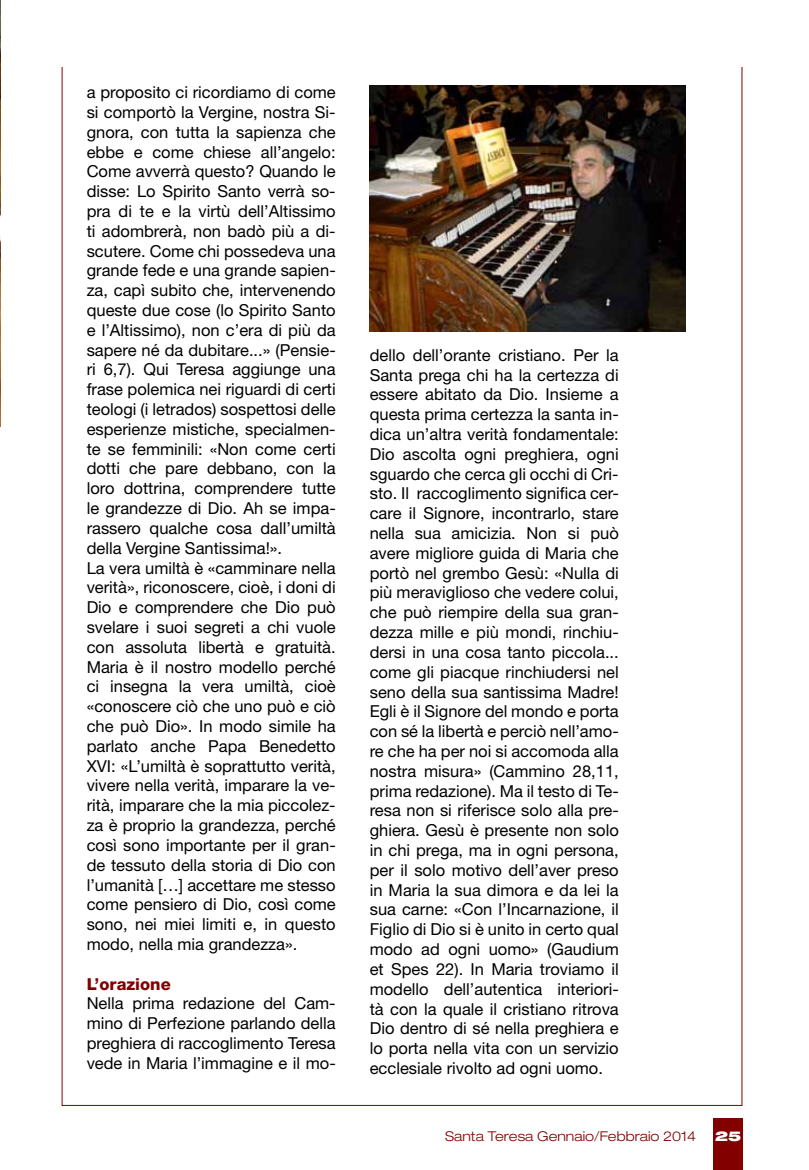
<style>
.page{position:relative;width:809px;height:1170px;background:#fff}
.page>*{position:absolute;margin:0;border:0;box-sizing:border-box;transform-origin:0 0}
.t1{font:16.5px/19.8px "Helvetica Neue";color:#000;text-align:justify}
.t2{font:800 16.5px "Helvetica Neue";color:#820000}
.t3{font:300 expanded 13.5px "Helvetica Neue";color:#820000}
.t4{font:900 expanded 13.5px "Helvetica Neue";color:#fff}
</style>
<div class="page">
<div style="left:713px;top:1118px;width:30px;height:51px;background:#820000"></div>
<img style="left:370px;top:85px;width:315px;height:247px">
<img style="left:0;top:0;width:1px;height:426px">
<p class="t1" style="left:87px;top:82px;width:250px;text-align:left">a proposito ci ricordiamo di come si comportò la Vergine, nostra Si&shy;gnora, con tutta la sapienza che ebbe e come chiese all’angelo:<br>Come avverrà questo? Quando le disse: Lo Spirito Santo verrà so&shy;pra di te e la virtù dell’Altissimo ti adombrerà, non badò più a di&shy;scutere. Come chi possedeva una grande fede e una grande sapien&shy;za, capì subito che, intervenendo queste due cose (lo Spirito Santo e l’Altissimo), non c’era di più da sapere né da dubitare...» (Pensie&shy;ri 6,7). Qui Teresa aggiunge una frase polemica nei riguardi di certi teologi (i letrados) sospettosi delle esperienze mistiche, specialmen&shy;te se femminili: «Non come certi dotti che pare debbano, con la loro dottrina, comprendere tutte le grandezze di Dio. Ah se impa&shy;rassero qualche cosa dall’umiltà della Vergine Santissima!».<br>La vera umiltà è «camminare nella verità», riconoscere, cioè, i doni di<br>Dio e comprendere che Dio può svelare i suoi segreti a chi vuole con assoluta libertà e gratuità.<br>Maria è il nostro modello perché ci insegna la vera umiltà, cioè «conoscere ciò che uno può e ciò che può Dio». In modo simile ha parlato anche Papa Benedetto<br>XVI: «L’umiltà è soprattutto verità, vivere nella verità, imparare la ve&shy;rità, imparare che la mia piccolez&shy;za è proprio la grandezza, perché così sono importante per il gran&shy;de tessuto della storia di Dio con l’umanità […] accettare me stesso come pensiero di Dio, così come sono, nei miei limiti e, in questo modo, nella mia grandezza».</p>
<p class="t2" style="left:87px;top:973px;width:86px">L’orazione</p>
<p class="t1" style="left:87px;top:993px;width:250px">Nella prima redazione del Cam&shy;mino di Perfezione parlando della preghiera di raccoglimento Teresa vede in Maria l’immagine e il mo-</p>
<p class="t1" style="left:370px;top:345px;width:250px">dello dell’orante cristiano. Per la Santa prega chi ha la certezza di essere abitato da Dio. Insieme a questa prima certezza la santa in&shy;dica un’altra verità fondamentale:<br>Dio ascolta ogni preghiera, ogni sguardo che cerca gli occhi di Cri&shy;sto. Il raccoglimento significa cer&shy;care il Signore, incontrarlo, stare nella sua amicizia. Non si può avere migliore guida di Maria che portò nel grembo Gesù: «Nulla di più meraviglioso che vedere colui, che può riempire della sua gran&shy;dezza mille e più mondi, rinchiu&shy;dersi in una cosa tanto piccola... come gli piacque rinchiudersi nel seno della sua santissima Madre!<br>Egli è il Signore del mondo e porta con sé la libertà e perciò nell’amo&shy;re che ha per noi si accomoda alla nostra misura» (Cammino 28,11, prima redazione). Ma il testo di Te&shy;resa non si riferisce solo alla pre&shy;ghiera. Gesù è presente non solo in chi prega, ma in ogni persona, per il solo motivo dell’aver preso in Maria la sua dimora e da lei la sua carne: «Con l’Incarnazione, il Figlio di Dio si è unito in certo qual modo ad ogni uomo» (Gaudium et Spes 22). In Maria troviamo il modello dell’autentica interiori&shy;tà con la quale il cristiano ritrova Dio dentro di sé nella preghiera e lo porta nella vita con un servizio ecclesiale rivolto ad ogni uomo.</p>
<p class="t3" style="left:445px;top:1127px;width:253px">Santa Teresa Gennaio/Febbraio 2014</p>
<p class="t4" style="left:715px;top:1126px;width:28px">25</p>
</div>
